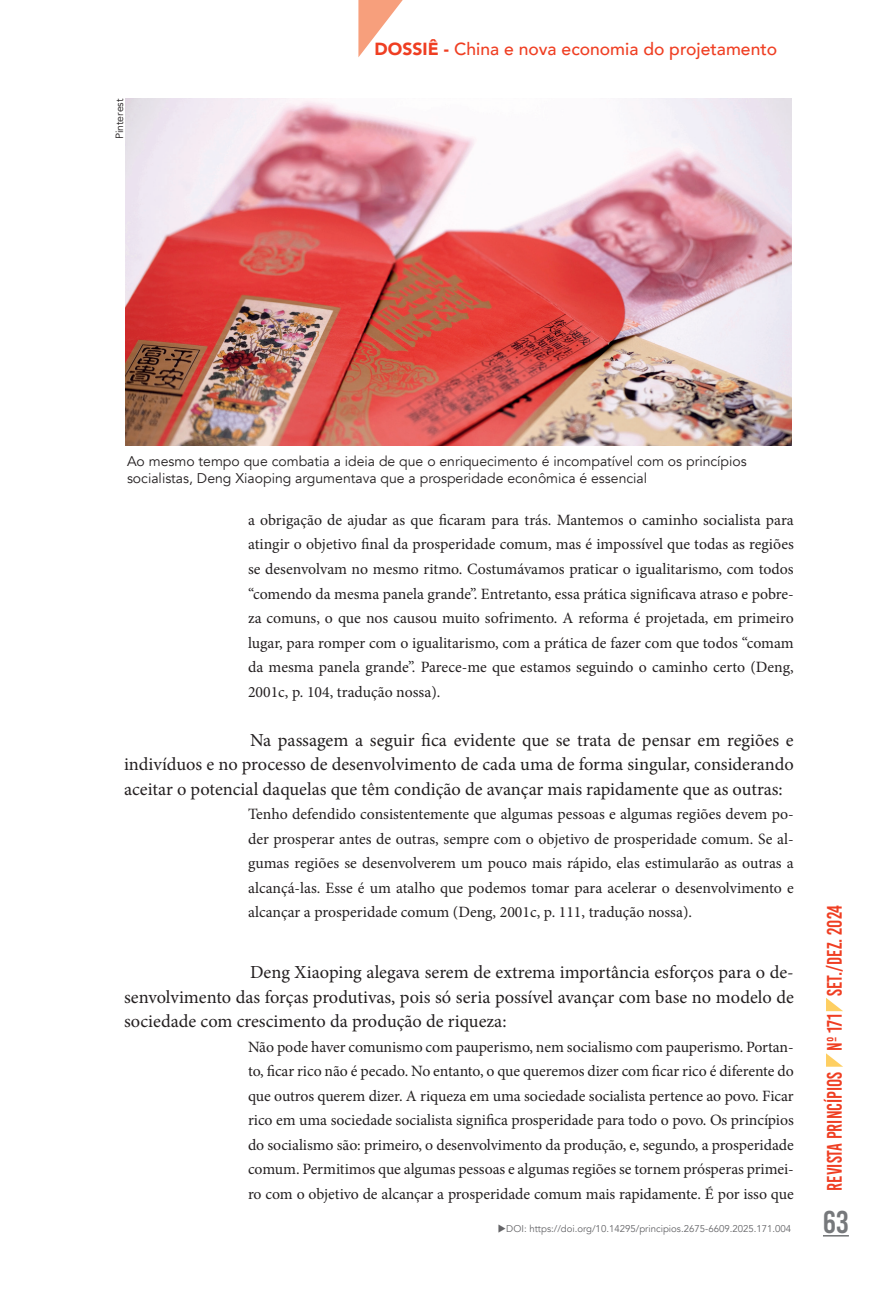
<style>
.page{position:relative;width:893px;height:1290px;background:#fff}
.page>*{position:absolute;margin:0;border:0;box-sizing:border-box;transform-origin:0 0}
.t1{font:31.5px "Bebas Kai";color:#76787b}
.t2{font:21px "Bebas Kai";color:#ef3e22;scale:.9 1}
.t3{font:18.38px/24.5px "Minion Pro";color:#231f20;text-align:justify}
.t4{font:500 17.5px "Avenir";color:#ef3e22}
.t5{font:15.75px/24.5px "Minion Pro";color:#231f20;text-align:justify}
.t6{font:14px/17.5px "Avenir";color:#231f20}
.t7{font:10.5px "Avenir";color:#231f20}
.t8{font:9.8px "Avenir";color:#636366}
.s1{font-weight:900}
</style>
<div class="page">
<svg style="left:823px;top:1235px;width:26px;height:1px"></svg>
<svg style="left:826px;top:1053px;width:17px;height:14px"></svg>
<svg style="left:826px;top:998px;width:17px;height:13px"></svg>
<svg style="left:358px;top:0;width:45px;height:57px"></svg>
<img style="left:126px;top:99px;width:665px;height:346px">
<p class="t7" style="left:113px;top:139px;width:42px;rotate:-90deg">Pinterest</p>
<p class="t4" style="left:375px;top:33px;width:404px"><span class="s1">DOSSIÊ -</span> China e nova economia do projetamento</p>
<p class="t6" style="left:127px;top:452px;width:621px">Ao mesmo tempo que combatia a ideia de que o enriquecimento é incompatível com os princípios socialistas, Deng Xiaoping argumentava que a prosperidade econômica é essencial</p>
<p class="t5" style="left:248px;top:508px;width:547px">a obrigação de ajudar as que ficaram para trás. Mantemos o caminho socialista para atingir o objetivo final da prosperidade comum, mas é impossível que todas as regiões se desenvolvam no mesmo ritmo. Costumávamos praticar o igualitarismo, com todos “comendo da mesma panela grande”. Entretanto, essa prática significava atraso e pobre&shy;za comuns, o que nos causou muito sofrimento. A reforma é projetada, em primeiro lugar, para romper com o igualitarismo, com a prática de fazer com que todos “comam da mesma panela grande”. Parece-me que estamos seguindo o caminho certo (Deng, 2001c, p. 104, tradução nossa).</p>
<p class="t3" style="left:124px;top:727px;width:671px;text-indent:126px">Na passagem a seguir fica evidente que se trata de pensar em regiões e indivíduos e no processo de desenvolvimento de cada uma de forma singular, considerando aceitar o potencial daquelas que têm condição de avançar mais rapidamente que as outras:</p>
<p class="t5" style="left:248px;top:802px;width:547px">Tenho defendido consistentemente que algumas pessoas e algumas regiões devem po&shy;der prosperar antes de outras, sempre com o objetivo de prosperidade comum. Se al&shy;gumas regiões se desenvolverem um pouco mais rápido, elas estimularão as outras a alcançá-las. Esse é um atalho que podemos tomar para acelerar o desenvolvimento e alcançar a prosperidade comum (Deng, 2001c, p. 111, tradução nossa).</p>
<p class="t3" style="left:124px;top:960px;width:671px;text-indent:126px">Deng Xiaoping alegava serem de extrema importância esforços para o de&shy;senvolvimento das forças produtivas, pois só seria possível avançar com base no modelo de sociedade com crescimento da produção de riqueza:</p>
<p class="t5" style="left:248px;top:1034px;width:547px">Não pode haver comunismo com pauperismo, nem socialismo com pauperismo. Portan&shy;to, ficar rico não é pecado. No entanto, o que queremos dizer com ficar rico é diferente do que outros querem dizer. A riqueza em uma sociedade socialista pertence ao povo. Ficar rico em uma sociedade socialista significa prosperidade para todo o povo. Os princípios do socialismo são: primeiro, o desenvolvimento da produção, e, segundo, a prosperidade comum. Permitimos que algumas pessoas e algumas regiões se tornem prósperas primei&shy;ro com o objetivo de alcançar a prosperidade comum mais rapidamente. É por isso que</p>
<p class="t8" style="left:498px;top:1223px;width:295px">◆DOI: https://doi.org/10.14295/principios.2675-6609.2025.171.004</p>
<h2 class="t2" style="left:823px;top:1191px;width:319px;rotate:-90deg">Revista Princípios nº 171 set./dez. 2024</h2>
<h1 class="t1" style="left:823px;top:1205px;width:27px">63</h1>
</div>
